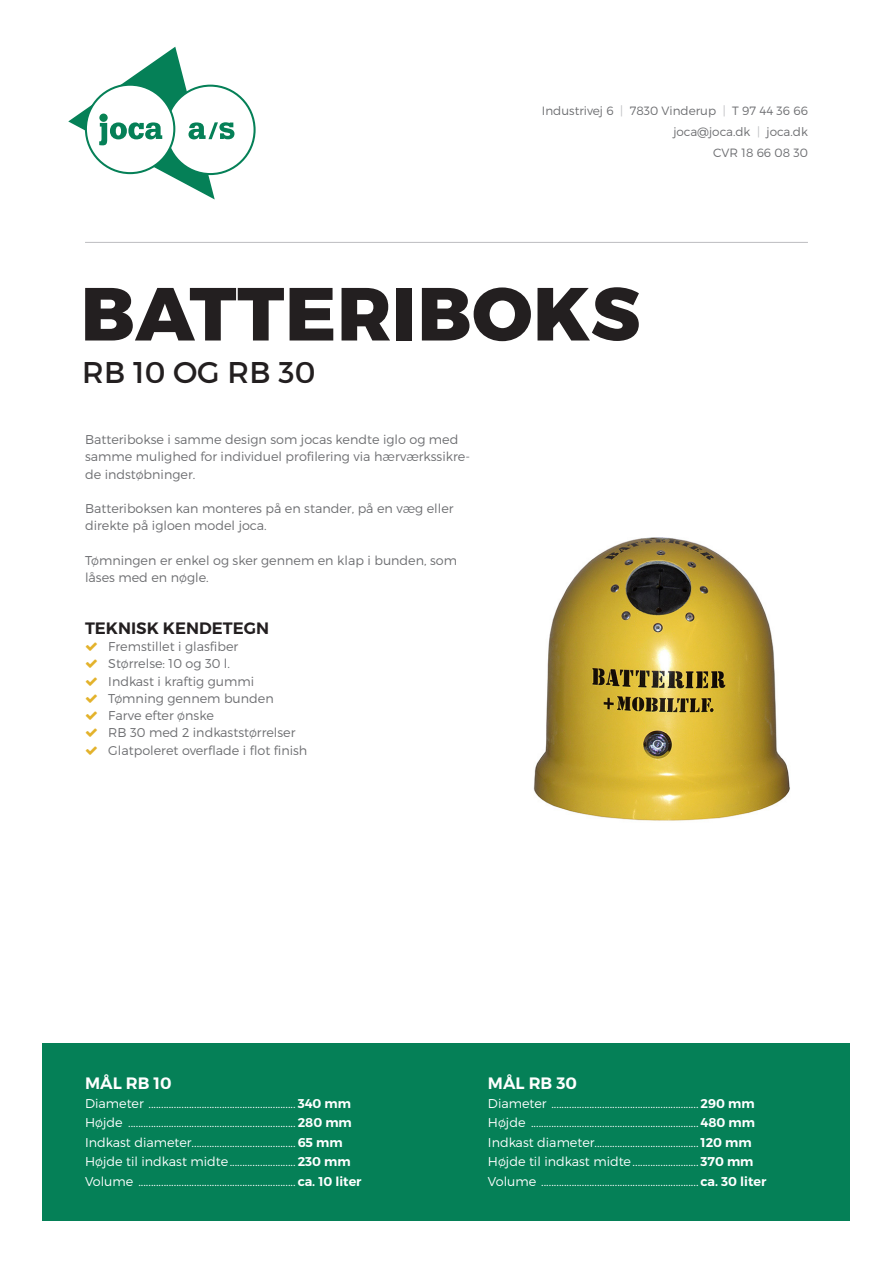
<style>
.page{position:relative;width:893px;height:1263px;background:#fff}
.page>*{position:absolute;margin:0;border:0;box-sizing:border-box;transform-origin:0 0}
.t1{font:800 75px "Montserrat";letter-spacing:.01em;color:#231f20}
.t2{font:30px "Montserrat";color:#231f20}
.t3{font:600 16.5px "Montserrat";color:#231f20}
.t4{font:600 16.5px "Montserrat";color:#fff}
.t5{font:300 12.75px/19.4px "Montserrat";color:#fff}
.t6{font:300 12.75px/17.2px "Montserrat";color:#6d6e71}
.t7{font:300 12px/21px "Montserrat";color:#6d6e71;text-align:right}
.s1{color:#bcbdc0}
.s2{font-weight:600}
</style>
<div class="page">
<img style="left:533px;top:537px;width:257px;height:284px">
<div style="left:43px;top:1042px;width:807px;height:178px;background:#058057"></div>
<svg style="left:68px;top:46px;width:188px;height:154px"></svg>
<hr style="left:85px;top:242px;width:723px;height:1px;background:#bcbdc0">
<p class="t7" style="left:542px;top:101px;width:267px">Industrivej 6 <span class="s1">|</span> 7830 Vinderup <span class="s1">|</span> T 97 44 36 66 joca@joca.dk <span class="s1">|</span> joca.dk<br>CVR 18 66 08 30</p>
<h1 class="t1" style="left:81px;top:271px;width:561px">BATTERIBOKS</h1>
<h2 class="t2" style="left:82px;top:355px;width:235px">RB 10 OG RB 30</h2>
<p class="t6" style="left:85px;top:432px;width:386px">Batteribokse i samme design som jocas kendte iglo og med samme mulighed for individuel profilering via hærværkssikre&shy;de indstøbninger.</p>
<p class="t6" style="left:85px;top:501px;width:370px">Batteriboksen kan monteres på en stander, på en væg eller direkte på igloen model joca.</p>
<p class="t6" style="left:85px;top:552px;width:374px">Tømningen er enkel og sker gennem en klap i bunden, som låses med en nøgle.</p>
<p class="t3" style="left:85px;top:619px;width:186px">TEKNISK KENDETEGN</p>
<p class="t6" style="left:108px;top:639px;width:201px">Fremstillet i glasfiber<br>Størrelse: 10 og 30 l.<br>Indkast i kraftig gummi<br>Tømning gennem bunden<br>Farve efter ønske<br>RB 30 med 2 indkaststørrelser<br>Glatpoleret overflade i flot finish</p>
<p class="t4" style="left:85px;top:1073px;width:88px">MÅL RB 10</p>
<p class="t5" style="left:85px;top:1094px;width:278px">Diameter .......................................................... <span class="s2">340 mm </span>Højde .................................................................. <span class="s2">280 mm </span>Indkast diameter......................................... <span class="s2">65 mm </span>Højde til indkast midte .......................... <span class="s2">230 mm </span>Volume .............................................................. <span class="s2">ca. 10 liter</span></p>
<p class="t4" style="left:488px;top:1073px;width:91px">MÅL RB 30</p>
<p class="t5" style="left:488px;top:1094px;width:280px">Diameter .......................................................... <span class="s2">290 mm </span>Højde .................................................................. <span class="s2">480 mm </span>Indkast diameter......................................... <span class="s2">120 mm </span>Højde til indkast midte .......................... <span class="s2">370 mm </span>Volume .............................................................. <span class="s2">ca. 30 liter</span></p>
</div>
